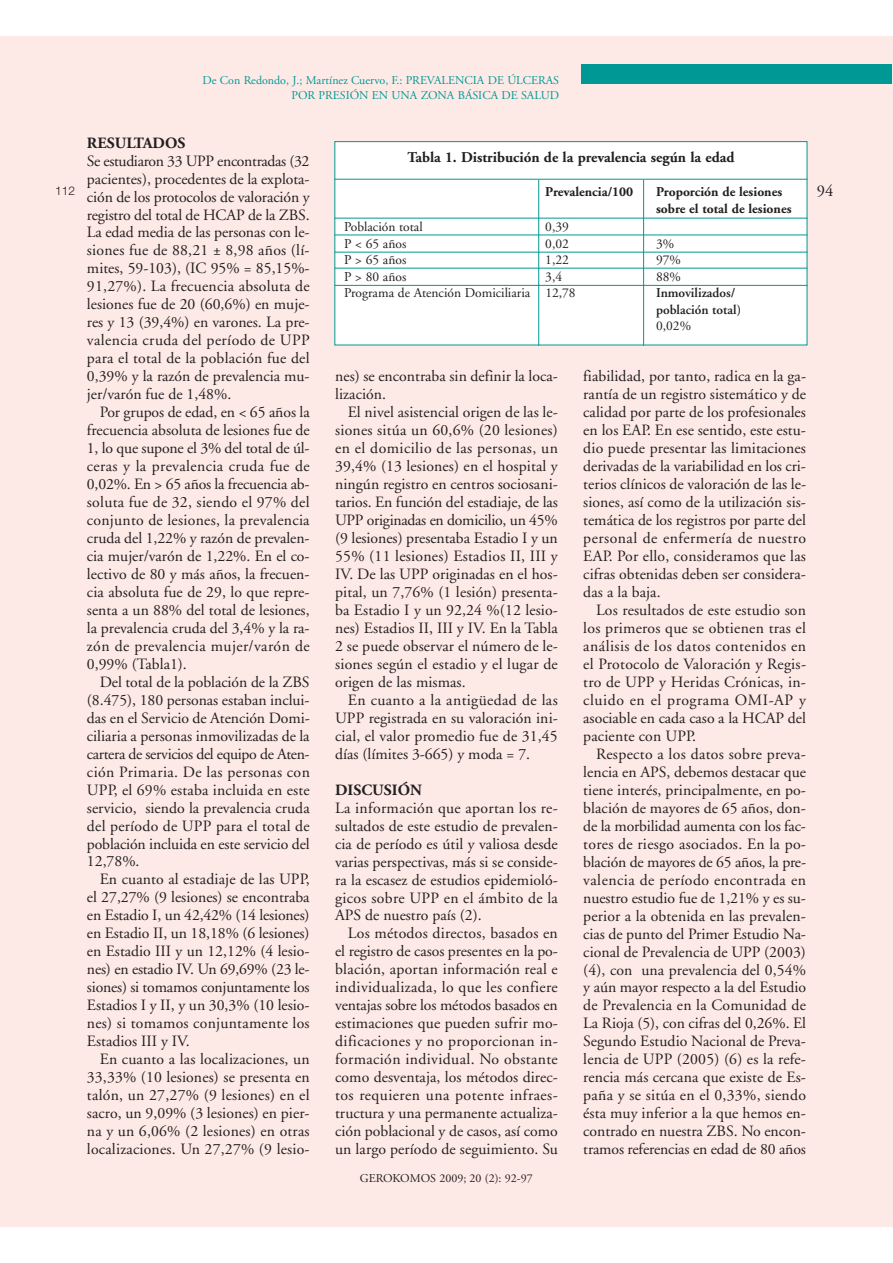
<style>
.page{position:relative;width:893px;height:1263px;background:#fff}
.page>*{position:absolute;margin:0;border:0;box-sizing:border-box;transform-origin:0 0}
.t1{font:16.5px "Adobe Garamond";color:#231f20}
.t2{font:15.75px/18px "Adobe Garamond";letter-spacing:.005em;color:#231f20;text-align:justify}
.t3{font:700 15.75px "Adobe Garamond";color:#231f20}
.t4{font:700 15px "Adobe Garamond";color:#231f20}
.t5{font:13.5px "Adobe Garamond";color:#231f20}
.t6{font:700 13.5px/16.5px "Adobe Garamond";color:#231f20}
.t7{font:600 13.5px/16.5px "Adobe Garamond";color:#231f20}
.t8{font:12px/15px "Adobe Garamond";color:#009894;text-align:right}
.t9{font:12px "Adobe Garamond";color:#231f20}
.t10{font:300 12px "Helvetica Neue";color:#231f20}
</style>
<div class="page">
<hr style="left:892px;top:36px;width:1px;height:1191px;background:#fdeae7">
<div style="left:0;top:36px;width:892px;height:1191px;background:#fdeae7"></div>
<div style="left:581px;top:65px;width:311px;height:19px;background:#009894"></div>
<div style="left:335px;top:142px;width:471px;height:203px;background:#fff"></div>
<div style="left:334px;top:141px;width:473px;height:204px;border:1px solid #009894"></div>
<hr style="left:334px;top:179px;width:473px;height:1px;background:#009894">
<hr style="left:334px;top:218px;width:473px;height:1px;background:#009894">
<hr style="left:334px;top:252px;width:473px;height:1px;background:#009894">
<hr style="left:334px;top:268px;width:473px;height:1px;background:#009894">
<hr style="left:334px;top:285px;width:473px;height:1px;background:#009894">
<hr style="left:334px;top:235px;width:473px;height:1px;background:#009894">
<hr style="left:538px;top:180px;width:1px;height:166px;background:#009894">
<hr style="left:643px;top:180px;width:1px;height:166px;background:#009894">
<p class="t8" style="left:202px;top:73px;width:358px">De Con Redondo, J.; Martínez Cuervo, F.: PREVALENCIA DE ÚLCERAS<br>POR PRESIÓN EN UNA ZONA BÁSICA DE SALUD</p>
<p class="t10" style="left:55px;top:184px;width:21px">112</p>
<p class="t3" style="left:87px;top:134px;width:100px">RESULTADOS</p>
<p class="t2" style="left:87px;top:152px;width:224px">Se estudiaron 33 UPP encontradas (32 pacientes), procedentes de la explota&shy;ción de los protocolos de valoración y registro del total de HCAP de la ZBS.<br>La edad media de las personas con le&shy;siones fue de 88,21 ± 8,98 años (lí&shy;mites, 59-103), (IC 95% = 85,15%- 91,27%). La frecuencia absoluta de lesiones fue de 20 (60,6%) en muje&shy;res y 13 (39,4%) en varones. La pre&shy;valencia cruda del período de UPP para el total de la población fue del 0,39% y la razón de prevalencia mu&shy;jer/varón fue de 1,48%.</p>
<p class="t2" style="left:87px;top:404px;width:224px;text-indent:13px">Por grupos de edad, en &lt; 65 años la frecuencia absoluta de lesiones fue de 1, lo que supone el 3% del total de úl&shy;ceras y la prevalencia cruda fue de 0,02%. En &gt; 65 años la frecuencia ab&shy;soluta fue de 32, siendo el 97% del conjunto de lesiones, la prevalencia cruda del 1,22% y razón de prevalen&shy;cia mujer/varón de 1,22%. En el co&shy;lectivo de 80 y más años, la frecuen&shy;cia absoluta fue de 29, lo que repre&shy;senta a un 88% del total de lesiones, la prevalencia cruda del 3,4% y la ra&shy;zón de prevalencia mujer/varón de 0,99% (Tabla1).</p>
<p class="t2" style="left:87px;top:673px;width:224px;text-indent:13px">Del total de la población de la ZBS (8.475), 180 personas estaban inclui&shy;das en el Servicio de Atención Domi&shy;ciliaria a personas inmovilizadas de la cartera de servicios del equipo de Aten&shy;ción Primaria. De las personas con UPP, el 69% estaba incluida en este servicio, siendo la prevalencia cruda del período de UPP para el total de población incluida en este servicio del 12,78%.</p>
<p class="t2" style="left:87px;top:871px;width:224px;text-indent:13px">En cuanto al estadiaje de las UPP, el 27,27% (9 lesiones) se encontraba en Estadio I, un 42,42% (14 lesiones) en Estadio II, un 18,18% (6 lesiones) en Estadio III y un 12,12% (4 lesio&shy;nes) en estadio IV. Un 69,69% (23 le&shy;siones) si tomamos conjuntamente los Estadios I y II, y un 30,3% (10 lesio&shy;nes) si tomamos conjuntamente los Estadios III y IV.</p>
<p class="t2" style="left:87px;top:1051px;width:224px;text-indent:13px">En cuanto a las localizaciones, un 33,33% (10 lesiones) se presenta en talón, un 27,27% (9 lesiones) en el sacro, un 9,09% (3 lesiones) en pier&shy;na y un 6,06% (2 lesiones) en otras localizaciones. Un 27,27% (9 lesio-</p>
<p class="t4" style="left:407px;top:149px;width:328px">Tabla 1. Distribución de la prevalencia según la edad</p>
<p class="t6" style="left:545px;top:184px;width:89px">Prevalencia/100</p>
<p class="t6" style="left:656px;top:184px;width:137px">Proporción de lesiones sobre el total de lesiones</p>
<p class="t5" style="left:344px;top:220px;width:80px">Población total</p>
<p class="t5" style="left:545px;top:220px;width:25px">0,39</p>
<p class="t5" style="left:344px;top:236px;width:64px">P &lt; 65 años</p>
<p class="t5" style="left:545px;top:236px;width:25px">0,02</p>
<p class="t5" style="left:656px;top:236px;width:20px">3%</p>
<p class="t5" style="left:344px;top:253px;width:64px">P &gt; 65 años</p>
<p class="t5" style="left:545px;top:253px;width:25px">1,22</p>
<p class="t5" style="left:656px;top:253px;width:26px">97%</p>
<p class="t5" style="left:344px;top:269px;width:64px">P &gt; 80 años</p>
<p class="t5" style="left:545px;top:269px;width:18px">3,4</p>
<p class="t5" style="left:656px;top:269px;width:26px">88%</p>
<p class="t5" style="left:344px;top:286px;width:233px">Programa de Atención Domiciliaria 12,78</p>
<p class="t7" style="left:656px;top:286px;width:86px">Inmovilizados/ población total)</p>
<p class="t5" style="left:656px;top:319px;width:36px">0,02%</p>
<p class="t1" style="left:816px;top:182px;width:18px">94</p>
<p class="t2" style="left:335px;top:368px;width:224px">nes) se encontraba sin definir la loca&shy;lización.</p>
<p class="t2" style="left:335px;top:404px;width:224px;text-indent:13px">El nivel asistencial origen de las le&shy;siones sitúa un 60,6% (20 lesiones) en el domicilio de las personas, un 39,4% (13 lesiones) en el hospital y ningún registro en centros sociosani&shy;tarios. En función del estadiaje, de las UPP originadas en domicilio, un 45% (9 lesiones) presentaba Estadio I y un 55% (11 lesiones) Estadios II, III y IV. De las UPP originadas en el hos&shy;pital, un 7,76% (1 lesión) presenta&shy;ba Estadio I y un 92,24 %(12 lesio&shy;nes) Estadios II, III y IV. En la Tabla 2 se puede observar el número de le&shy;siones según el estadio y el lugar de origen de las mismas.</p>
<p class="t2" style="left:335px;top:691px;width:224px;text-indent:13px">En cuanto a la antigüedad de las UPP registrada en su valoración ini&shy;cial, el valor promedio fue de 31,45 días (límites 3-665) y moda = 7.</p>
<p class="t3" style="left:335px;top:781px;width:88px">DISCUSIÓN</p>
<p class="t2" style="left:335px;top:799px;width:224px">La información que aportan los re&shy;sultados de este estudio de prevalen&shy;cia de período es útil y valiosa desde varias perspectivas, más si se conside&shy;ra la escasez de estudios epidemioló&shy;gicos sobre UPP en el ámbito de la APS de nuestro país (2).</p>
<p class="t2" style="left:335px;top:925px;width:224px;text-indent:13px">Los métodos directos, basados en el registro de casos presentes en la po&shy;blación, aportan información real e individualizada, lo que les confiere ventajas sobre los métodos basados en estimaciones que pueden sufrir mo&shy;dificaciones y no proporcionan in&shy;formación individual. No obstante como desventaja, los métodos direc&shy;tos requieren una potente infraes&shy;tructura y una permanente actualiza&shy;ción poblacional y de casos, así como un largo período de seguimiento. Su</p>
<p class="t9" style="left:360px;top:1172px;width:174px">GEROKOMOS 2009; 20 (2): 92-97</p>
<p class="t2" style="left:583px;top:368px;width:224px">fiabilidad, por tanto, radica en la ga&shy;rantía de un registro sistemático y de calidad por parte de los profesionales en los EAP. En ese sentido, este estu&shy;dio puede presentar las limitaciones derivadas de la variabilidad en los cri&shy;terios clínicos de valoración de las le&shy;siones, así como de la utilización sis&shy;temática de los registros por parte del personal de enfermería de nuestro EAP. Por ello, consideramos que las cifras obtenidas deben ser considera&shy;das a la baja.</p>
<p class="t2" style="left:583px;top:602px;width:224px;text-indent:13px">Los resultados de este estudio son los primeros que se obtienen tras el análisis de los datos contenidos en el Protocolo de Valoración y Regis&shy;tro de UPP y Heridas Crónicas, in&shy;cluido en el programa OMI-AP y asociable en cada caso a la HCAP del paciente con UPP.</p>
<p class="t2" style="left:583px;top:745px;width:224px;text-indent:13px">Respecto a los datos sobre preva&shy;lencia en APS, debemos destacar que tiene interés, principalmente, en po&shy;blación de mayores de 65 años, don&shy;de la morbilidad aumenta con los fac&shy;tores de riesgo asociados. En la po&shy;blación de mayores de 65 años, la pre&shy;valencia de período encontrada en nuestro estudio fue de 1,21% y es su&shy;perior a la obtenida en las prevalen&shy;cias de punto del Primer Estudio Na&shy;cional de Prevalencia de UPP (2003) (4), con una prevalencia del 0,54% y aún mayor respecto a la del Estudio de Prevalencia en la Comunidad de La Rioja (5), con cifras del 0,26%. El Segundo Estudio Nacional de Preva&shy;lencia de UPP (2005) (6) es la refe&shy;rencia más cercana que existe de Es&shy;paña y se sitúa en el 0,33%, siendo ésta muy inferior a la que hemos en&shy;contrado en nuestra ZBS. No encon&shy;tramos referencias en edad de 80 años</p>
</div>
